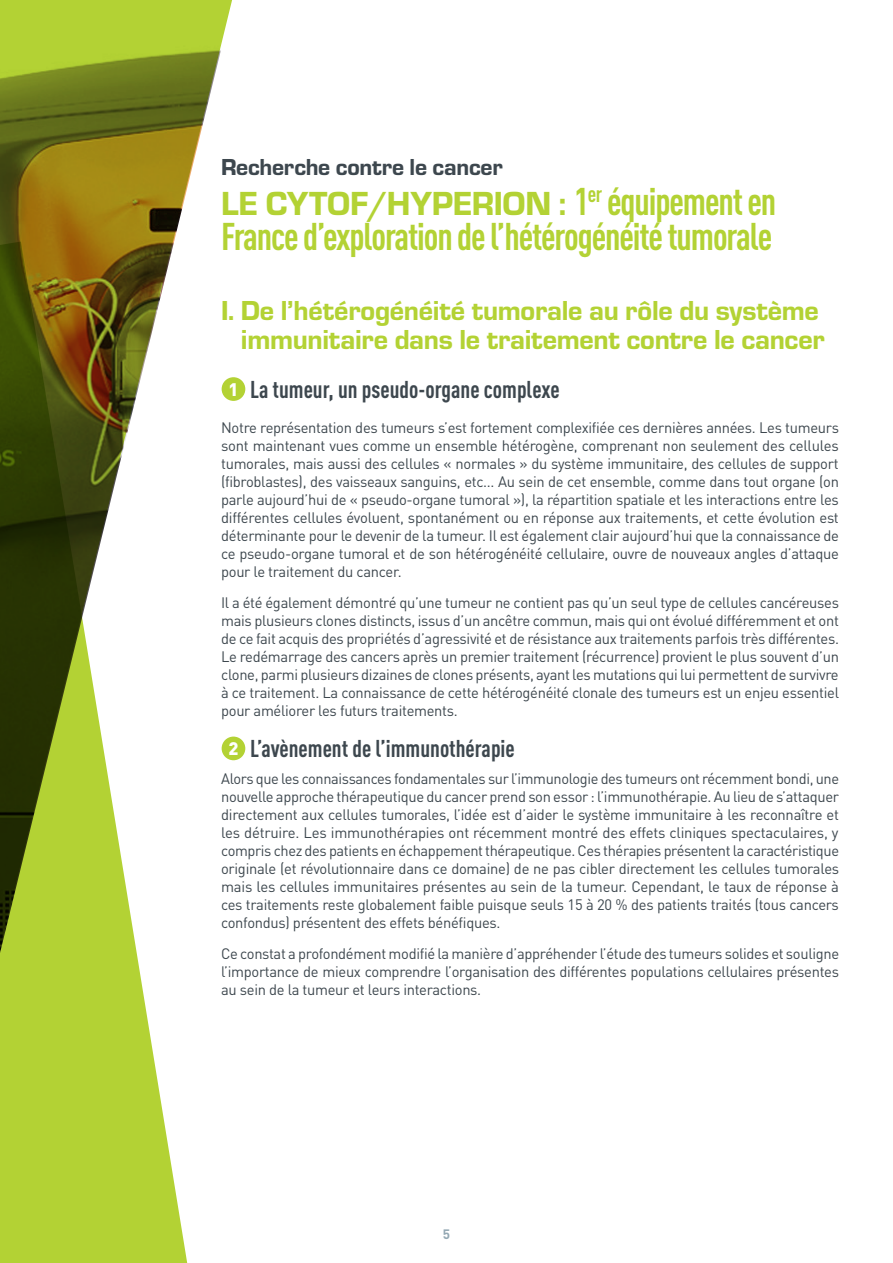
<style>
.page{position:relative;width:893px;height:1263px;background:#fff}
.page>*{position:absolute;margin:0;border:0;box-sizing:border-box;transform-origin:0 0}
.t1{font:700 condensed 38.1px "DINOT";letter-spacing:-.03em;color:#b3d234}
.t2{font:34.65px "Eurostile Hea";letter-spacing:-.01em;color:#b3d234}
.t3{font:28.5px/28.5px "Eurostile Hea";letter-spacing:-.01em;color:#b3d234;text-align:right}
.t4{font:700 condensed 24px "DINOT";color:#3d474e}
.t5{font:24px "Eurostile Hea";letter-spacing:-.01em;color:#3d474e}
.t6{font:15px/18px "DINOT";letter-spacing:-.02em;color:#3d474e;text-align:justify}
.t7{font:700 13.5px "DINOT";color:#95a9b4}
.s1{font-family:"DINOT";font-weight:700;font-stretch:condensed;font-size:38.1px}
.s2{font-weight:900;font-stretch:normal;font-size:18px;color:#fff}
</style>
<div class="page">
<div style="left:0;top:1128px;width:187px;height:135px;background:#b3d234"></div>
<svg style="left:0;top:377px;width:246px;height:751px;fill:#b3d234"></svg>
<img style="left:0;top:0;width:234px;height:959px">
<h3 class="t5" style="left:221px;top:154px;width:283px">Recherche contre le cancer</h3>
<h2 class="t2" style="left:221px;top:184px;width:557px">Le CyTOF/Hyperion : <span class="s1">1</span><sup>er</sup> <span class="s1">équipement en</span></h2>
<h1 class="t1" style="left:221px;top:213px;width:553px">France d’exploration de l’hétérogénéité tumorale</h1>
<h3 class="t3" style="left:221px;top:297px;width:605px">I. De l’hétérogénéité tumorale au rôle du système immunitaire dans le traitement contre le cancer</h3>
<h3 class="t4" style="left:228px;top:375px;width:333px"><span class="s2">1</span> La tumeur, un pseudo-organe complexe</h3>
<p class="t6" style="left:221px;top:418px;width:619px">Notre représentation des tumeurs s’est fortement complexifiée ces dernières années. Les tumeurs sont maintenant vues comme un ensemble hétérogène, comprenant non seulement des cellules tumorales, mais aussi des cellules « normales » du système immunitaire, des cellules de support (fibroblastes), des vaisseaux sanguins, etc... Au sein de cet ensemble, comme dans tout organe (on parle aujourd’hui de « pseudo-organe tumoral »), la répartition spatiale et les interactions entre les différentes cellules évoluent, spontanément ou en réponse aux traitements, et cette évolution est déterminante pour le devenir de la tumeur. Il est également clair aujourd’hui que la connaissance de ce pseudo-organe tumoral et de son hétérogénéité cellulaire, ouvre de nouveaux angles d’attaque pour le traitement du cancer.</p>
<p class="t6" style="left:221px;top:593px;width:619px">Il a été également démontré qu’une tumeur ne contient pas qu’un seul type de cellules cancéreuses mais plusieurs clones distincts, issus d’un ancêtre commun, mais qui ont évolué différemment et ont de ce fait acquis des propriétés d’agressivité et de résistance aux traitements parfois très différentes.<br>Le redémarrage des cancers après un premier traitement (récurrence) provient le plus souvent d’un clone, parmi plusieurs dizaines de clones présents, ayant les mutations qui lui permettent de survivre à ce traitement. La connaissance de cette hétérogénéité clonale des tumeurs est un enjeu essentiel pour améliorer les futurs traitements.</p>
<h3 class="t4" style="left:228px;top:734px;width:288px"><span class="s2">2</span> L’avènement de l’immunothérapie</h3>
<p class="t6" style="left:221px;top:769px;width:619px">Alors que les connaissances fondamentales sur l’immunologie des tumeurs ont récemment bondi, une nouvelle approche thérapeutique du cancer prend son essor : l’immunothérapie. Au lieu de s’attaquer directement aux cellules tumorales, l’idée est d’aider le système immunitaire à les reconnaître et les détruire. Les immunothérapies ont récemment montré des effets cliniques spectaculaires, y compris chez des patients en échappement thérapeutique. Ces thérapies présentent la caractéristique originale (et révolutionnaire dans ce domaine) de ne pas cibler directement les cellules tumorales mais les cellules immunitaires présentes au sein de la tumeur. Cependant, le taux de réponse à ces traitements reste globalement faible puisque seuls 15 à 20 % des patients traités (tous cancers confondus) présentent des effets bénéfiques.</p>
<p class="t6" style="left:221px;top:944px;width:619px">Ce constat a profondément modifié la manière d’appréhender l’étude des tumeurs solides et souligne l’importance de mieux comprendre l’organisation des différentes populations cellulaires présentes au sein de la tumeur et leurs interactions.</p>
<p class="t7" style="left:443px;top:1225px;width:9px">5</p>
</div>
